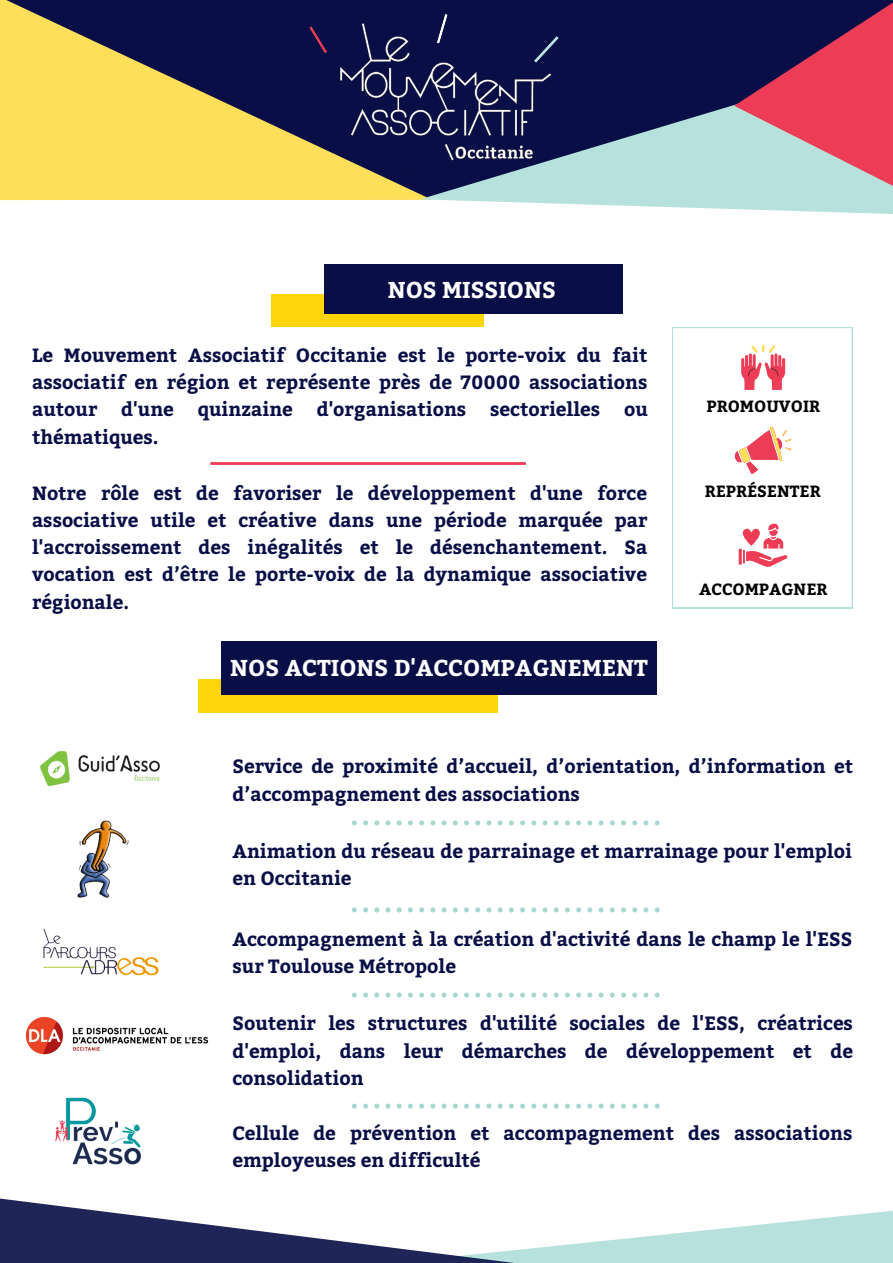
<style>
.page{position:relative;width:893px;height:1263px;background:#fff}
.page>*{position:absolute;margin:0;border:0;box-sizing:border-box;transform-origin:0 0}
.t1{font:700 22.88px "Bitter";color:#fff}
.t2{font:700 19.12px/27.2px "Bitter";color:#090f46}
.t3{font:700 19.05px/27.2px "Bitter";color:#090f46;text-align:justify}
.t4{font:700 16.2px "Bitter";color:#000}
</style>
<div class="page">
<div style="left:0;top:0;width:893px;height:198px;background:#090f46"></div>
<svg style="left:0;top:0;width:420px;height:200px;fill:#ffde59"></svg>
<img style="left:305px;top:14px;width:143px;height:159px">
<svg style="left:544px;top:36px;width:15px;height:14px"></svg>
<svg style="left:437px;top:14px;width:10px;height:30px"></svg>
<svg style="left:309px;top:26px;width:18px;height:27px"></svg>
<svg style="left:420px;top:50px;width:473px;height:164px"></svg>
<svg style="left:734px;top:2px;width:159px;height:199px"></svg>
<svg style="left:716px;top:1210px;width:177px;height:53px"></svg>
<svg style="left:0;top:1198px;width:716px;height:65px"></svg>
<img style="left:39px;top:751px;width:121px;height:36px">
<img style="left:43px;top:928px;width:116px;height:48px">
<img style="left:25px;top:1016px;width:184px;height:39px">
<img style="left:55px;top:1097px;width:87px;height:68px">
<img style="left:77px;top:820px;width:52px;height:78px">
<svg style="left:210px;top:462px;width:316px;height:3px"></svg>
<svg style="left:352px;top:820px;width:5px;height:5px"></svg>
<svg style="left:363px;top:820px;width:5px;height:5px"></svg>
<svg style="left:374px;top:820px;width:5px;height:5px"></svg>
<svg style="left:385px;top:820px;width:5px;height:5px"></svg>
<svg style="left:397px;top:820px;width:5px;height:5px"></svg>
<svg style="left:408px;top:820px;width:5px;height:5px"></svg>
<svg style="left:419px;top:820px;width:5px;height:5px"></svg>
<svg style="left:430px;top:820px;width:5px;height:5px"></svg>
<svg style="left:441px;top:820px;width:5px;height:5px"></svg>
<svg style="left:453px;top:820px;width:5px;height:5px"></svg>
<svg style="left:464px;top:820px;width:5px;height:5px"></svg>
<svg style="left:475px;top:820px;width:5px;height:5px"></svg>
<svg style="left:486px;top:820px;width:5px;height:5px"></svg>
<svg style="left:498px;top:820px;width:4px;height:5px"></svg>
<svg style="left:509px;top:820px;width:5px;height:5px"></svg>
<svg style="left:520px;top:820px;width:5px;height:5px"></svg>
<svg style="left:531px;top:820px;width:5px;height:5px"></svg>
<svg style="left:542px;top:820px;width:5px;height:5px"></svg>
<svg style="left:554px;top:820px;width:5px;height:5px"></svg>
<svg style="left:565px;top:820px;width:5px;height:5px"></svg>
<svg style="left:576px;top:820px;width:5px;height:5px"></svg>
<svg style="left:587px;top:820px;width:5px;height:5px"></svg>
<svg style="left:598px;top:820px;width:5px;height:5px"></svg>
<svg style="left:610px;top:820px;width:5px;height:5px"></svg>
<svg style="left:621px;top:820px;width:5px;height:5px"></svg>
<svg style="left:632px;top:820px;width:5px;height:5px"></svg>
<svg style="left:643px;top:820px;width:5px;height:5px"></svg>
<svg style="left:654px;top:820px;width:5px;height:5px"></svg>
<svg style="left:352px;top:907px;width:5px;height:5px"></svg>
<svg style="left:363px;top:907px;width:5px;height:5px"></svg>
<svg style="left:374px;top:907px;width:5px;height:5px"></svg>
<svg style="left:385px;top:907px;width:5px;height:5px"></svg>
<svg style="left:397px;top:907px;width:5px;height:5px"></svg>
<svg style="left:408px;top:907px;width:5px;height:5px"></svg>
<svg style="left:419px;top:907px;width:5px;height:5px"></svg>
<svg style="left:430px;top:907px;width:5px;height:5px"></svg>
<svg style="left:441px;top:907px;width:5px;height:5px"></svg>
<svg style="left:453px;top:907px;width:5px;height:5px"></svg>
<svg style="left:464px;top:907px;width:5px;height:5px"></svg>
<svg style="left:475px;top:907px;width:5px;height:5px"></svg>
<svg style="left:486px;top:907px;width:5px;height:5px"></svg>
<svg style="left:498px;top:907px;width:4px;height:5px"></svg>
<svg style="left:509px;top:907px;width:5px;height:5px"></svg>
<svg style="left:520px;top:907px;width:5px;height:5px"></svg>
<svg style="left:531px;top:907px;width:5px;height:5px"></svg>
<svg style="left:542px;top:907px;width:5px;height:5px"></svg>
<svg style="left:554px;top:907px;width:5px;height:5px"></svg>
<svg style="left:565px;top:907px;width:5px;height:5px"></svg>
<svg style="left:576px;top:907px;width:5px;height:5px"></svg>
<svg style="left:587px;top:907px;width:5px;height:5px"></svg>
<svg style="left:598px;top:907px;width:5px;height:5px"></svg>
<svg style="left:610px;top:907px;width:5px;height:5px"></svg>
<svg style="left:621px;top:907px;width:5px;height:5px"></svg>
<svg style="left:632px;top:907px;width:5px;height:5px"></svg>
<svg style="left:643px;top:907px;width:5px;height:5px"></svg>
<svg style="left:654px;top:907px;width:5px;height:5px"></svg>
<svg style="left:352px;top:992px;width:5px;height:5px"></svg>
<svg style="left:363px;top:992px;width:5px;height:5px"></svg>
<svg style="left:374px;top:992px;width:5px;height:5px"></svg>
<svg style="left:385px;top:992px;width:5px;height:5px"></svg>
<svg style="left:397px;top:992px;width:5px;height:5px"></svg>
<svg style="left:408px;top:992px;width:5px;height:5px"></svg>
<svg style="left:419px;top:992px;width:5px;height:5px"></svg>
<svg style="left:430px;top:992px;width:5px;height:5px"></svg>
<svg style="left:441px;top:992px;width:5px;height:5px"></svg>
<svg style="left:453px;top:992px;width:5px;height:5px"></svg>
<svg style="left:464px;top:992px;width:5px;height:5px"></svg>
<svg style="left:475px;top:992px;width:5px;height:5px"></svg>
<svg style="left:486px;top:992px;width:5px;height:5px"></svg>
<svg style="left:498px;top:992px;width:4px;height:5px"></svg>
<svg style="left:509px;top:992px;width:5px;height:5px"></svg>
<svg style="left:520px;top:992px;width:5px;height:5px"></svg>
<svg style="left:531px;top:992px;width:5px;height:5px"></svg>
<svg style="left:542px;top:992px;width:5px;height:5px"></svg>
<svg style="left:554px;top:992px;width:5px;height:5px"></svg>
<svg style="left:565px;top:992px;width:5px;height:5px"></svg>
<svg style="left:576px;top:992px;width:5px;height:5px"></svg>
<svg style="left:587px;top:992px;width:5px;height:5px"></svg>
<svg style="left:598px;top:992px;width:5px;height:5px"></svg>
<svg style="left:610px;top:992px;width:5px;height:5px"></svg>
<svg style="left:621px;top:992px;width:5px;height:5px"></svg>
<svg style="left:632px;top:992px;width:5px;height:5px"></svg>
<svg style="left:643px;top:992px;width:5px;height:5px"></svg>
<svg style="left:654px;top:992px;width:5px;height:5px"></svg>
<svg style="left:352px;top:1103px;width:5px;height:5px"></svg>
<svg style="left:363px;top:1103px;width:5px;height:5px"></svg>
<svg style="left:374px;top:1103px;width:5px;height:5px"></svg>
<svg style="left:385px;top:1103px;width:5px;height:5px"></svg>
<svg style="left:397px;top:1103px;width:5px;height:5px"></svg>
<svg style="left:408px;top:1103px;width:5px;height:5px"></svg>
<svg style="left:419px;top:1103px;width:5px;height:5px"></svg>
<svg style="left:430px;top:1103px;width:5px;height:5px"></svg>
<svg style="left:441px;top:1103px;width:5px;height:5px"></svg>
<svg style="left:453px;top:1103px;width:5px;height:5px"></svg>
<svg style="left:464px;top:1103px;width:5px;height:5px"></svg>
<svg style="left:475px;top:1103px;width:5px;height:5px"></svg>
<svg style="left:486px;top:1103px;width:5px;height:5px"></svg>
<svg style="left:498px;top:1103px;width:4px;height:5px"></svg>
<svg style="left:509px;top:1103px;width:5px;height:5px"></svg>
<svg style="left:520px;top:1103px;width:5px;height:5px"></svg>
<svg style="left:531px;top:1103px;width:5px;height:5px"></svg>
<svg style="left:542px;top:1103px;width:5px;height:5px"></svg>
<svg style="left:554px;top:1103px;width:5px;height:5px"></svg>
<svg style="left:565px;top:1103px;width:5px;height:5px"></svg>
<svg style="left:576px;top:1103px;width:5px;height:5px"></svg>
<svg style="left:587px;top:1103px;width:5px;height:5px"></svg>
<svg style="left:598px;top:1103px;width:5px;height:5px"></svg>
<svg style="left:610px;top:1103px;width:5px;height:5px"></svg>
<svg style="left:621px;top:1103px;width:5px;height:5px"></svg>
<svg style="left:632px;top:1103px;width:5px;height:5px"></svg>
<svg style="left:643px;top:1103px;width:5px;height:5px"></svg>
<svg style="left:654px;top:1103px;width:5px;height:5px"></svg>
<div style="left:198px;top:679px;width:300px;height:33px;background:#fed508"></div>
<div style="left:221px;top:641px;width:436px;height:53px;background:#090f46"></div>
<div style="left:271px;top:294px;width:212px;height:33px;background:#fed508"></div>
<div style="left:325px;top:264px;width:297px;height:50px;background:#090f46"></div>
<svg style="left:672px;top:327px;width:180px;height:281px"></svg>
<svg style="left:735px;top:427px;width:56px;height:47px"></svg>
<svg style="left:738px;top:523px;width:49px;height:44px"></svg>
<svg style="left:741px;top:345px;width:44px;height:45px"></svg>
<p class="t1" style="left:388px;top:273px;width:170px">NOS MISSIONS</p>
<p class="t2" style="left:32px;top:341px;width:617px;text-align:justify">Le Mouvement Associatif Occitanie est le porte-voix du fait associatif en région et représente près de 70000 associations autour d'une quinzaine d'organisations sectorielles ou thématiques.</p>
<p class="t3" style="left:32px;top:478px;width:617px">Notre rôle est de favoriser le développement d'une force associative utile et créative dans une période marquée par l'accroissement des inégalités et le désenchantement. Sa vocation est d’être le porte-voix de la dynamique associative régionale.</p>
<p class="t1" style="left:230px;top:651px;width:419px">NOS ACTIONS D'ACCOMPAGNEMENT</p>
<p class="t4" style="left:706px;top:395px;width:115px">PROMOUVOIR</p>
<p class="t4" style="left:704px;top:479px;width:117px">REPRÉSENTER</p>
<p class="t4" style="left:699px;top:577px;width:130px">ACCOMPAGNER</p>
<p class="t2" style="left:232px;top:752px;width:622px">Service de proximité d’accueil, d’orientation, d’information et d’accompagnement des associations</p>
<p class="t2" style="left:232px;top:837px;width:621px">Animation du réseau de parrainage et marrainage pour l'emploi en Occitanie</p>
<p class="t2" style="left:232px;top:924px;width:621px">Accompagnement à la création d'activité dans le champ le l'ESS sur Toulouse Métropole</p>
<p class="t2" style="left:232px;top:1009px;width:622px;text-align:justify">Soutenir les structures d'utilité sociales de l'ESS, créatrices d'emploi, dans leur démarches de développement et de consolidation</p>
<p class="t2" style="left:232px;top:1118px;width:621px">Cellule de prévention et accompagnement des associations employeuses en difficulté</p>
</div>
